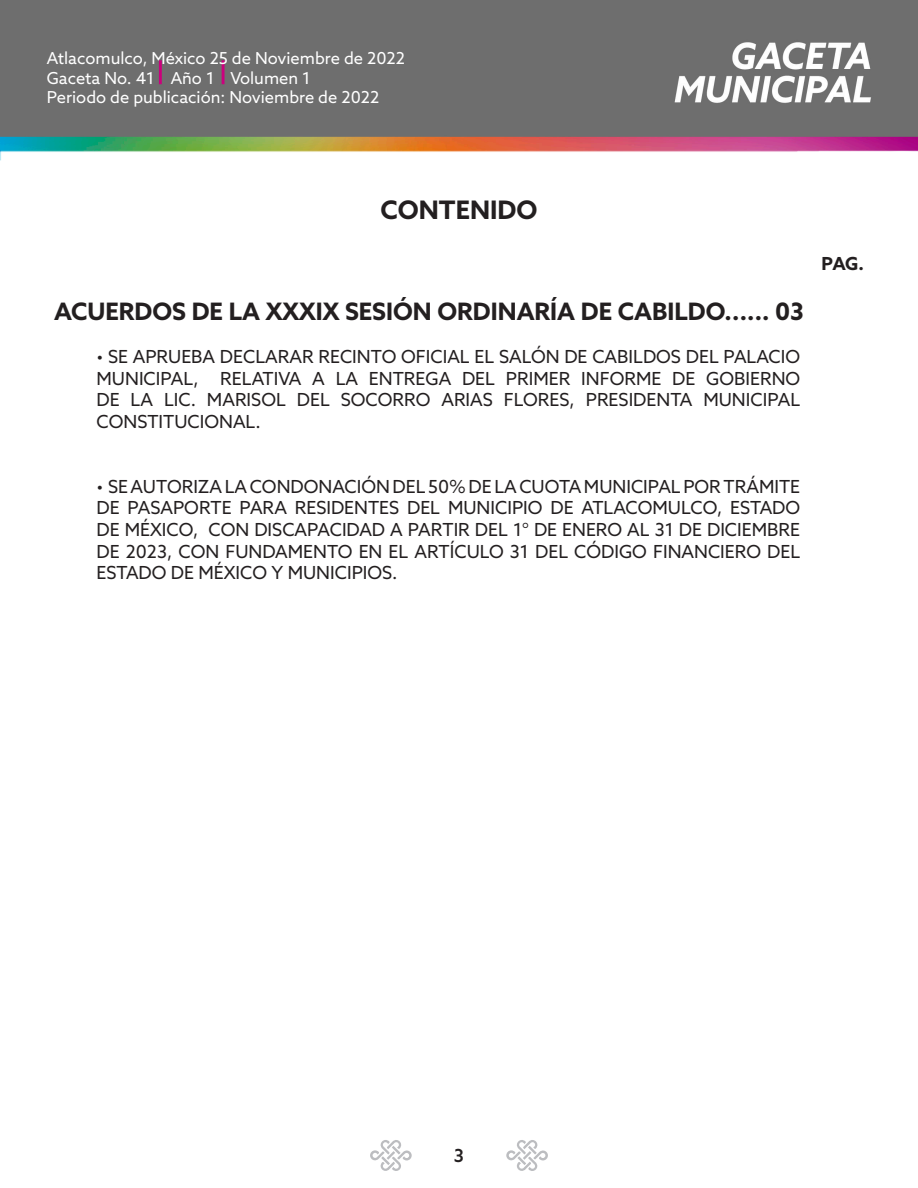
<style>
.page{position:relative;width:918px;height:1188px;background:#fff}
.page>*{position:absolute;margin:0;border:0;box-sizing:border-box;transform-origin:0 0}
.titulo_indice_pagina{font:700 25.5px "Azo Sans";color:#231f20}
.titulo_indice_pagina-2{font:700 24px "Azo Sans";color:#231f20}
.contenido_indice_pun{font:18px/21.6px "Azo Sans";color:#231f20;text-align:justify}
.t1{font:700 18px "Azo Sans";color:#231f20}
.t2{font:500 18px "Azo Sans";color:#231f20}
.t3{font:16.5px/19.8px "Azo Sans";color:#fff}
</style>
<div class="page">
<img style="left:0;top:0;width:918px;height:161px">
<svg style="left:506px;top:1140px;width:42px;height:31px"></svg>
<svg style="left:370px;top:1140px;width:42px;height:31px"></svg>
<p class="t3" style="left:47px;top:48px;width:360px">Atlacomulco, México 25 de Noviembre de 2022<br>Gaceta No. 41 Año 1 Volumen 1<br>Periodo de publicación: Noviembre de 2022</p>
<p class="titulo_indice_pagina" style="left:380px;top:193px;width:159px">CONTENIDO</p>
<p class="titulo_indice_pagina-2" style="left:54px;top:296px;width:751px">ACUERDOS DE LA XXXIX SESIÓN ORDINARÍA DE CABILDO...... 03</p>
<p class="contenido_indice_pun" style="left:97px;top:346px;width:705px">• SE APRUEBA DECLARAR RECINTO OFICIAL EL SALÓN DE CABILDOS DEL PALACIO MUNICIPAL, RELATIVA A LA ENTREGA DEL PRIMER INFORME DE GOBIERNO DE LA LIC. MARISOL DEL SOCORRO ARIAS FLORES, PRESIDENTA MUNICIPAL CONSTITUCIONAL.</p>
<p class="contenido_indice_pun" style="left:97px;top:475px;width:705px">• SE AUTORIZA LA CONDONACIÓN DEL 50% DE LA CUOTA MUNICIPAL POR TRÁMITE DE PASAPORTE PARA RESIDENTES DEL MUNICIPIO DE ATLACOMULCO, ESTADO DE MÉXICO, CON DISCAPACIDAD A PARTIR DEL 1° DE ENERO AL 31 DE DICIEMBRE DE 2023, CON FUNDAMENTO EN EL ARTÍCULO 31 DEL CÓDIGO FINANCIERO DEL ESTADO DE MÉXICO Y MUNICIPIOS.</p>
<p class="t1" style="left:822px;top:251px;width:44px">PAG.</p>
<p class="t2" style="left:454px;top:1144px;width:12px">3</p>
</div>
